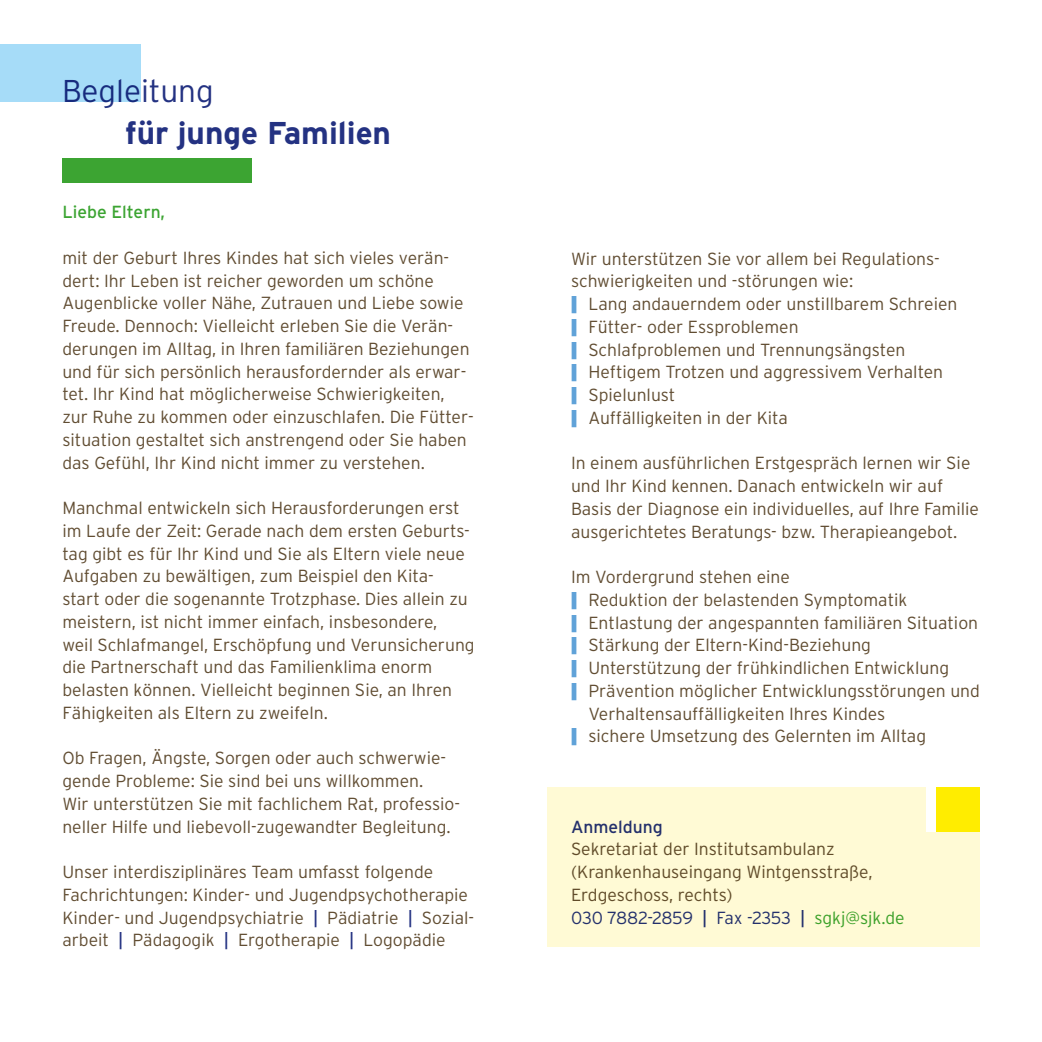
<style>
.page{position:relative;width:1042px;height:1042px;background:#fff}
.page>*{position:absolute;margin:0;border:0;box-sizing:border-box;transform-origin:0 0}
.t1{font:700 31.5px "Interstate";color:#243282}
.t2{font:300 31.5px "Interstate";color:#243282}
.t3{font:300 17.5px/22.8px "Interstate";color:#614d32}
.t4{font:17.5px "Interstate";color:#3ca432}
.t5{font:17.5px "Interstate";color:#243282}
.s1{font-weight:400;color:#243282}
.s2{font-weight:900;color:#60a2d8}
.s3{color:#243282}
.s4{color:#3ca432}
</style>
<div class="page">
<div style="left:0;top:45px;width:141px;height:57px;background:#a6dcf8"></div>
<div style="left:62px;top:158px;width:190px;height:25px;background:#3ca432"></div>
<div style="left:547px;top:787px;width:433px;height:159px;background:#fffad5"></div>
<div style="left:926px;top:763px;width:96px;height:69px;background:#fff"></div>
<div style="left:936px;top:787px;width:44px;height:45px;background:#ffed00"></div>
<h1 class="t2" style="left:62px;top:72px;width:153px">Begleitung</h1>
<h1 class="t1" style="left:125px;top:114px;width:267px">für junge Familien</h1>
<p class="t4" style="left:62px;top:201px;width:104px">Liebe Eltern,</p>
<p class="t3" style="left:62px;top:246px;width:413px">mit der Geburt Ihres Kindes hat sich vieles verän&shy;dert: Ihr Leben ist reicher geworden um schöne Augenblicke voller Nähe, Zutrauen und Liebe sowie Freude. Dennoch: Vielleicht erleben Sie die Verän&shy;derungen im Alltag, in Ihren familiären Beziehungen und für sich persönlich herausfordernder als erwar&shy;tet. Ihr Kind hat möglicherweise Schwierigkeiten, zur Ruhe zu kommen oder einzuschlafen. Die Fütter&shy;situation gestaltet sich anstrengend oder Sie haben das Gefühl, Ihr Kind nicht immer zu verstehen.</p>
<p class="t3" style="left:62px;top:496px;width:414px">Manchmal entwickeln sich Herausforderungen erst im Laufe der Zeit: Gerade nach dem ersten Geburts&shy;tag gibt es für Ihr Kind und Sie als Eltern viele neue Aufgaben zu bewältigen, zum Beispiel den Kita&shy;start oder die sogenannte Trotzphase. Dies allein zu meistern, ist nicht immer einfach, insbesondere,<br>weil Schlafmangel, Erschöpfung und Verunsicherung die Partnerschaft und das Familienklima enorm belasten können. Vielleicht beginnen Sie, an Ihren Fähigkeiten als Eltern zu zweifeln.</p>
<p class="t3" style="left:62px;top:747px;width:399px">Ob Fragen, Ängste, Sorgen oder auch schwerwie&shy;gende Probleme: Sie sind bei uns willkommen.<br>Wir unterstützen Sie mit fachlichem Rat, professio&shy;neller Hilfe und liebevoll-zugewandter Begleitung.</p>
<p class="t3" style="left:62px;top:860px;width:413px">Unser interdisziplinäres Team umfasst folgende Fachrichtungen: Kinder- und Jugendpsychotherapie Kinder- und Jugendpsychiatrie <span class="s1">|</span> Pädiatrie <span class="s1">|</span> Sozial&shy;arbeit <span class="s1">|</span> Pädagogik <span class="s1">|</span> Ergotherapie <span class="s1">|</span> Logopädie</p>
<p class="t3" style="left:571px;top:247px;width:388px">Wir unterstützen Sie vor allem bei Regulations&shy;schwierigkeiten und -störungen wie:<br><span class="s2">|</span> Lang andauerndem oder unstillbarem Schreien <span class="s2">|</span> Fütter- oder Essproblemen<br><span class="s2">|</span> Schlafproblemen und Trennungsängsten<br><span class="s2">|</span> Heftigem Trotzen und aggressivem Verhalten<br><span class="s2">|</span> Spielunlust<br><span class="s2">|</span> Auffälligkeiten in der Kita</p>
<p class="t3" style="left:571px;top:452px;width:409px">In einem ausführlichen Erstgespräch lernen wir Sie und Ihr Kind kennen. Danach entwickeln wir auf Basis der Diagnose ein individuelles, auf Ihre Familie ausgerichtetes Beratungs- bzw. Therapieangebot.</p>
<p class="t3" style="left:571px;top:565px;width:220px">Im Vordergrund stehen eine</p>
<p class="t3" style="left:571px;top:588px;width:338px"><span class="s2">|</span> Reduktion der belastenden Symptomatik</p>
<p class="t3" style="left:571px;top:611px;width:409px"><span class="s2">|</span> Entlastung der angespannten familiären Situation</p>
<p class="t3" style="left:571px;top:634px;width:301px"><span class="s2">|</span> Stärkung der Eltern-Kind-Beziehung</p>
<p class="t3" style="left:571px;top:656px;width:380px"><span class="s2">|</span> Unterstützung der frühkindlichen Entwicklung</p>
<p class="t3" style="left:571px;top:679px;width:410px"><span class="s2">|</span> Prävention möglicher Entwicklungsstörungen und</p>
<p class="t3" style="left:588px;top:702px;width:298px">Verhaltensauffälligkeiten Ihres Kindes</p>
<p class="t3" style="left:571px;top:725px;width:357px"><span class="s2">|</span> sichere Umsetzung des Gelernten im Alltag</p>
<p class="t5" style="left:571px;top:816px;width:93px">Anmeldung</p>
<p class="t3" style="left:571px;top:838px;width:335px">Sekretariat der Institutsambulanz (Krankenhauseingang Wintgensstraße, Erdgeschoss, rechts)<br><span class="s3">030 7882-2859</span> <span class="s1">|</span> <span class="s3">Fax -2353</span> <span class="s1">|</span> <span class="s4">sgkj@sjk.de</span></p>
</div>
